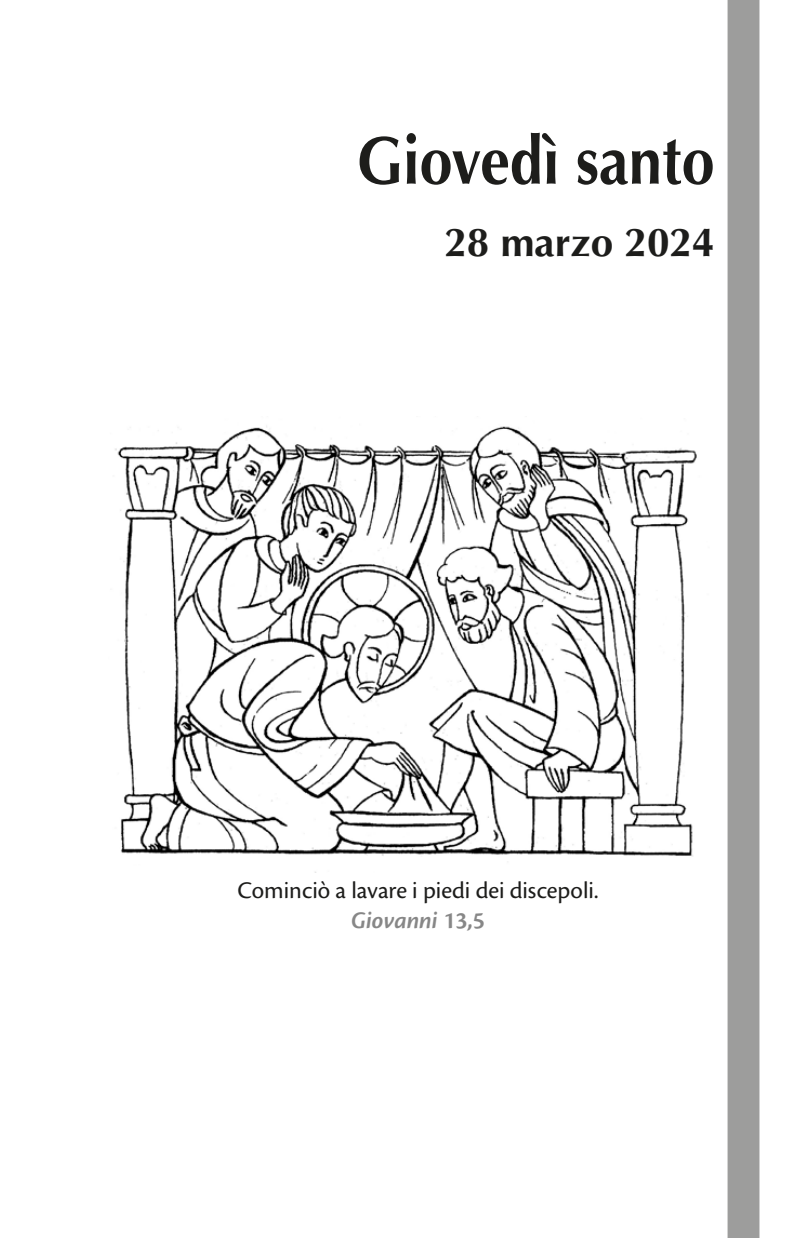
<style>
.page{position:relative;width:804px;height:1238px;background:#fff}
.page>*{position:absolute;margin:0;border:0;box-sizing:border-box;transform-origin:0 0}
.t1{font:700 67.5px "Optima LT Std";color:#1d1d1b;scale:.88 1}
.t2{font:700 40.5px "Optima LT Std";color:#1d1d1b}
.t3{font:24.75px/29.2px "Cronos Pro";color:#1d1d1b;text-align:center}
.s1{font-weight:600;font-style:italic;color:#878787}
.s2{font-weight:600;color:#878787}
</style>
<div class="page">
<div style="left:727px;top:0;width:32px;height:1237px;background:#9d9d9c"></div>
<img style="left:115px;top:425px;width:582px;height:447px">
<h1 class="t1" style="left:357px;top:121px;width:408px">Giovedì santo</h1>
<h2 class="t2" style="left:444px;top:219px;width:272px">28 marzo 2024</h2>
<p class="t3" style="left:237px;top:876px;width:362px">Cominciò a lavare i piedi dei discepoli.<br><span class="s1">Giovanni</span> <span class="s2">13,5</span></p>
</div>
